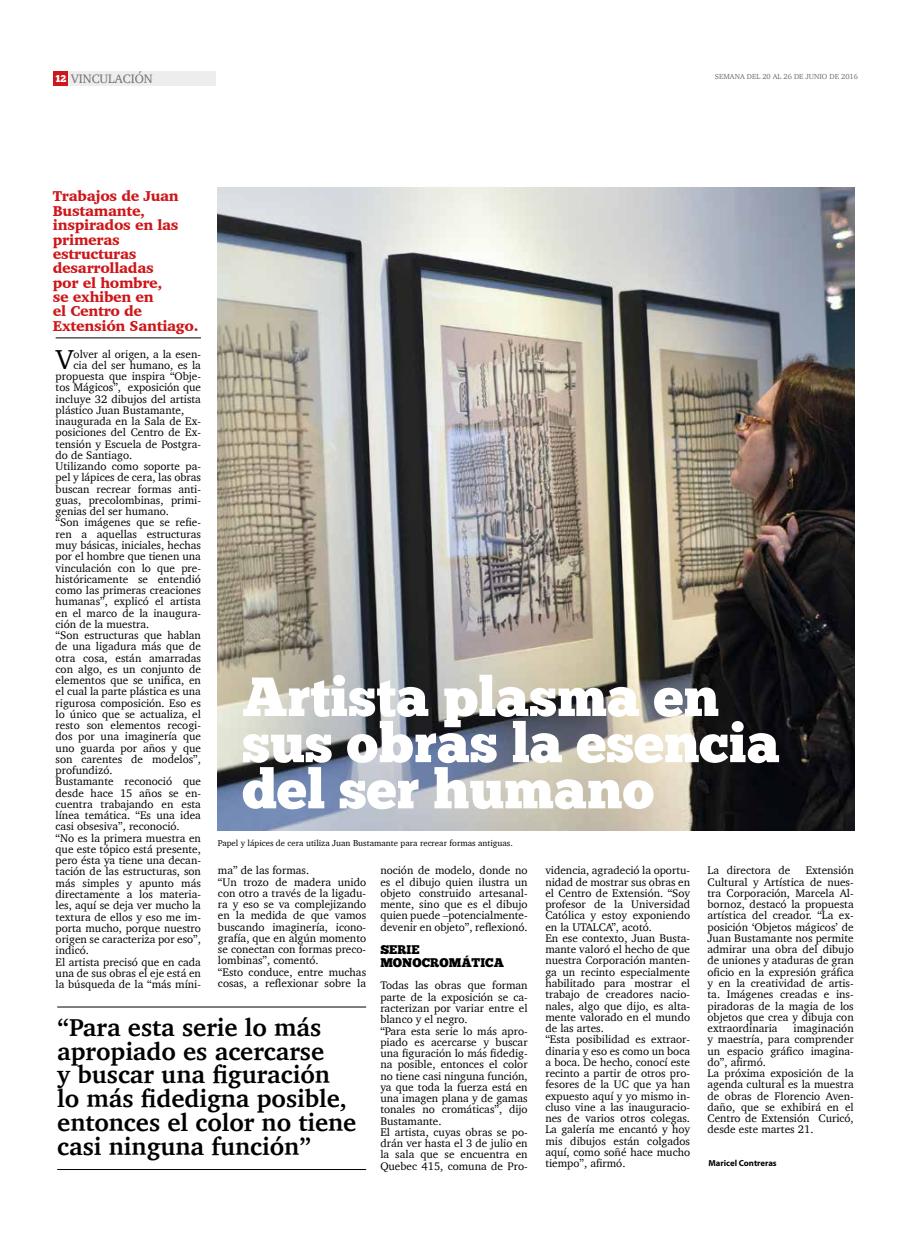
<style>
.page{position:relative;width:904px;height:1241px;background:#fff}
.page>*{position:absolute;margin:0;border:0;box-sizing:border-box;transform-origin:0 0}
.t1{font:55px/46.1px "Chunk Five Ex";color:#fff}
.t2{font:28px "Charter";color:#000}
.t3{font:700 25px/23.8px "Charter";color:#000}
.t4{font:900 14.62px/14.4px "Charter";letter-spacing:-.02em;color:#cd171a}
.t5{font:12.5px/12.5px "Chunk Five Ex";color:#000}
.t6{font:12.5px "Charter";color:#706f6f}
.t7{font:11.25px/11.2px "Charter";color:#000}
.t8{font:8.75px "Charter";color:#000}
.t9{font:700 8.75px "Myriad Pro";color:#000}
.t10{font:7.5px "Charter";color:#706f6f}
.s1{font-family:"Chunk Five Ex";font-size:10px;color:#fff}
</style>
<div class="page">
<div style="left:53px;top:71px;width:15px;height:15px;background:#cd171a"></div>
<div style="left:69px;top:71px;width:147px;height:15px;background:#ededed"></div>
<hr style="left:56px;top:337px;width:145px;height:1px;background:#000">
<img style="left:218px;top:188px;width:636px;height:642px">
<hr style="left:57px;top:1169px;width:309px;height:1px;background:#000">
<hr style="left:57px;top:1006px;width:309px;height:1px;background:#000">
<p class="t6" style="left:56px;top:68px;width:99px"><span class="s1">12</span> VINCULACIÓN</p>
<p class="t10" style="left:715px;top:70px;width:144px">SEMANA DEL 20 AL 26 DE JUNIO DE 2016</p>
<p class="t4" style="left:53px;top:189px;width:147px">Trabajos de Juan<br>Bustamante, inspirados en las primeras estructuras desarrolladas<br>por el hombre,<br>se exhiben en<br>el Centro de<br>Extensión Santiago.</p>
<h2 class="t2" style="left:56px;top:335px;width:19px">V</h2>
<p class="t7" style="left:74px;top:348px;width:129px">olver al origen, a la esen-</p>
<p class="t7" style="left:74px;top:359px;width:129px">cia del ser humano, es la</p>
<p class="t7" style="left:56px;top:370px;width:147px">propuesta que inspira “Obje-</p>
<p class="t7" style="left:56px;top:382px;width:147px">tos Mágicos”, exposición que</p>
<p class="t7" style="left:56px;top:393px;width:147px">incluye 32 dibujos del artista</p>
<p class="t7" style="left:56px;top:404px;width:130px">plástico Juan Bustamante,</p>
<p class="t7" style="left:56px;top:415px;width:147px">inaugurada en la Sala de Ex-</p>
<p class="t7" style="left:56px;top:427px;width:147px">posiciones del Centro de Ex-</p>
<p class="t7" style="left:56px;top:438px;width:147px">tensión y Escuela de Postgra-</p>
<p class="t7" style="left:56px;top:449px;width:78px">do de Santiago.</p>
<p class="t7" style="left:56px;top:460px;width:147px">Utilizando como soporte pa-</p>
<p class="t7" style="left:56px;top:472px;width:147px">pel y lápices de cera, las obras</p>
<p class="t7" style="left:56px;top:483px;width:147px">buscan recrear formas anti-</p>
<p class="t7" style="left:56px;top:494px;width:147px">guas, precolombinas, primi-</p>
<p class="t7" style="left:56px;top:505px;width:115px">genias del ser humano.</p>
<p class="t7" style="left:56px;top:517px;width:147px">“Son imágenes que se refie-</p>
<p class="t7" style="left:56px;top:528px;width:147px">ren a aquellas estructuras</p>
<p class="t7" style="left:56px;top:539px;width:147px">muy básicas, iniciales, hechas</p>
<p class="t7" style="left:56px;top:550px;width:147px">por el hombre que tienen una</p>
<p class="t7" style="left:56px;top:562px;width:147px">vinculación con lo que pre-</p>
<p class="t7" style="left:56px;top:573px;width:147px">históricamente se entendió</p>
<p class="t7" style="left:56px;top:584px;width:147px">como las primeras creaciones</p>
<p class="t7" style="left:56px;top:595px;width:147px">humanas”, explicó el artista</p>
<p class="t7" style="left:56px;top:607px;width:147px">en el marco de la inaugura-</p>
<p class="t7" style="left:56px;top:618px;width:95px">ción de la muestra.</p>
<p class="t7" style="left:56px;top:629px;width:147px">“Son estructuras que hablan</p>
<p class="t7" style="left:56px;top:640px;width:147px">de una ligadura más que de</p>
<p class="t7" style="left:56px;top:652px;width:147px">otra cosa, están amarradas</p>
<p class="t7" style="left:56px;top:663px;width:147px">con algo, es un conjunto de</p>
<p class="t7" style="left:56px;top:674px;width:147px">elementos que se unifica, en</p>
<p class="t7" style="left:56px;top:685px;width:147px">el cual la parte plástica es una</p>
<p class="t7" style="left:56px;top:697px;width:147px">rigurosa composición. Eso es</p>
<p class="t7" style="left:56px;top:708px;width:147px">lo único que se actualiza, el</p>
<p class="t7" style="left:56px;top:719px;width:147px">resto son elementos recogi-</p>
<p class="t7" style="left:56px;top:730px;width:147px">dos por una imaginería que</p>
<p class="t7" style="left:56px;top:742px;width:147px">uno guarda por años y que</p>
<p class="t7" style="left:56px;top:753px;width:147px">son carentes de modelos”,</p>
<p class="t7" style="left:56px;top:764px;width:58px">profundizó.</p>
<p class="t7" style="left:56px;top:775px;width:147px">Bustamante reconoció que</p>
<p class="t7" style="left:56px;top:787px;width:147px">desde hace 15 años se en-</p>
<p class="t7" style="left:56px;top:798px;width:147px">cuentra trabajando en esta</p>
<p class="t7" style="left:56px;top:809px;width:147px">línea temática. “Es una idea</p>
<p class="t7" style="left:56px;top:820px;width:126px">casi obsesiva”, reconoció.</p>
<p class="t7" style="left:56px;top:832px;width:147px">“No es la primera muestra en</p>
<p class="t7" style="left:56px;top:843px;width:147px">que este tópico está presente,</p>
<p class="t7" style="left:56px;top:854px;width:147px">pero ésta ya tiene una decan-</p>
<p class="t7" style="left:56px;top:865px;width:147px">tación de las estructuras, son</p>
<p class="t7" style="left:56px;top:877px;width:147px">más simples y apunto más</p>
<p class="t7" style="left:56px;top:888px;width:147px">directamente a los materia-</p>
<p class="t7" style="left:56px;top:899px;width:147px">les, aquí se deja ver mucho la</p>
<p class="t7" style="left:56px;top:910px;width:147px">textura de ellos y eso me im-</p>
<p class="t7" style="left:56px;top:922px;width:147px">porta mucho, porque nuestro</p>
<p class="t7" style="left:56px;top:933px;width:147px">origen se caracteriza por eso”,</p>
<p class="t7" style="left:56px;top:944px;width:35px">indicó.</p>
<p class="t7" style="left:56px;top:955px;width:147px">El artista precisó que en cada</p>
<p class="t7" style="left:56px;top:967px;width:147px">una de sus obras el eje está en</p>
<p class="t7" style="left:56px;top:978px;width:147px">la búsqueda de la “más míni-</p>
<h1 class="t1" style="left:242px;top:672px;width:539px">Artista plasma en sus obras la esencia del ser humano</h1>
<p class="t8" style="left:218px;top:835px;width:296px">Papel y lápices de cera utiliza Juan Bustamante para recrear formas antiguas.</p>
<p class="t7" style="left:218px;top:864px;width:150px">ma” de las formas.<br>“Un trozo de madera unido con otro a través de la ligadu&shy;ra y eso se va complejizando en la medida de que vamos buscando imaginería, icono&shy;grafía, que en algún momento se conectan con formas preco&shy;lombinas”, comentó.<br>“Esto conduce, entre muchas cosas, a reflexionar sobre la</p>
<h3 class="t3" style="left:57px;top:1014px;width:301px">“Para esta serie lo más apropiado es acercarse<br>y buscar una figuración lo más fidedigna posible, entonces el color no tiene casi ninguna función”</h3>
<p class="t7" style="left:380px;top:864px;width:149px;text-align:justify">noción de modelo, donde no es el dibujo quien ilustra un objeto construido artesanal&shy;mente, sino que es el dibujo quien puede –potencialmente&shy;devenir en objeto”, reflexionó.</p>
<p class="t5" style="left:380px;top:943px;width:125px">SERIE<br>MONOCROMÁTICA</p>
<p class="t7" style="left:380px;top:979px;width:149px">Todas las obras que forman parte de la exposición se ca&shy;racterizan por variar entre el blanco y el negro.<br>“Para esta serie lo más apro&shy;piado es acercarse y buscar una figuración lo más fidedig&shy;na posible, entonces el color no tiene casi ninguna función, ya que toda la fuerza está en una imagen plana y de gamas tonales no cromáticas”, dijo<br>Bustamante.<br>El artista, cuyas obras se po&shy;drán ver hasta el 3 de julio en la sala que se encuentra en<br>Quebec 415, comuna de Pro-</p>
<p class="t7" style="left:545px;top:864px;width:146px">videncia, agradeció la oportu&shy;nidad de mostrar sus obras en el Centro de Extensión. “Soy profesor de la Universidad<br>Católica y estoy exponiendo en la UTALCA”, acotó.<br>En ese contexto, Juan Busta&shy;mante valoró el hecho de que nuestra Corporación manten&shy;ga un recinto especialmente habilitado para mostrar el trabajo de creadores nacio&shy;nales, algo que dijo, es alta&shy;mente valorado en el mundo de las artes.<br>“Esta posibilidad es extraor&shy;dinaria y eso es como un boca a boca. De hecho, conocí este recinto a partir de otros pro&shy;fesores de la UC que ya han expuesto aquí y yo mismo in&shy;cluso vine a las inauguracio&shy;nes de varios otros colegas.<br>La galería me encantó y hoy mis dibujos están colgados aquí, como soñé hace mucho tiempo”, afirmó.</p>
<p class="t7" style="left:707px;top:864px;width:84px">La directora de</p>
<p class="t7" style="left:707px;top:864px;width:148px;text-align:justify;text-indent:98px">Extensión Cultural y Artística de nues&shy;tra Corporación, Marcela Al&shy;bornoz, destacó la propuesta artística del creador. “La ex&shy;posición ‘Objetos mágicos’ de Juan Bustamante nos permite admirar una obra del dibujo de uniones y ataduras de gran oficio en la expresión gráfica y en la creatividad de artis&shy;ta. Imágenes creadas e ins&shy;piradoras de la magia de los objetos que crea y dibuja con extraordinaria</p>
<p class="t7" style="left:707px;top:1022px;width:148px;text-indent:86px">imaginación y maestría, para comprender un espacio gráfico imagina&shy;do”, afirmó.<br>La próxima exposición de la agenda cultural es la muestra de obras de Florencio Aven&shy;daño, que se exhibirá en el<br>Centro de Extensión Curicó, desde este martes 21.</p>
<p class="t9" style="left:708px;top:1156px;width:70px">Maricel Contreras</p>
</div>
